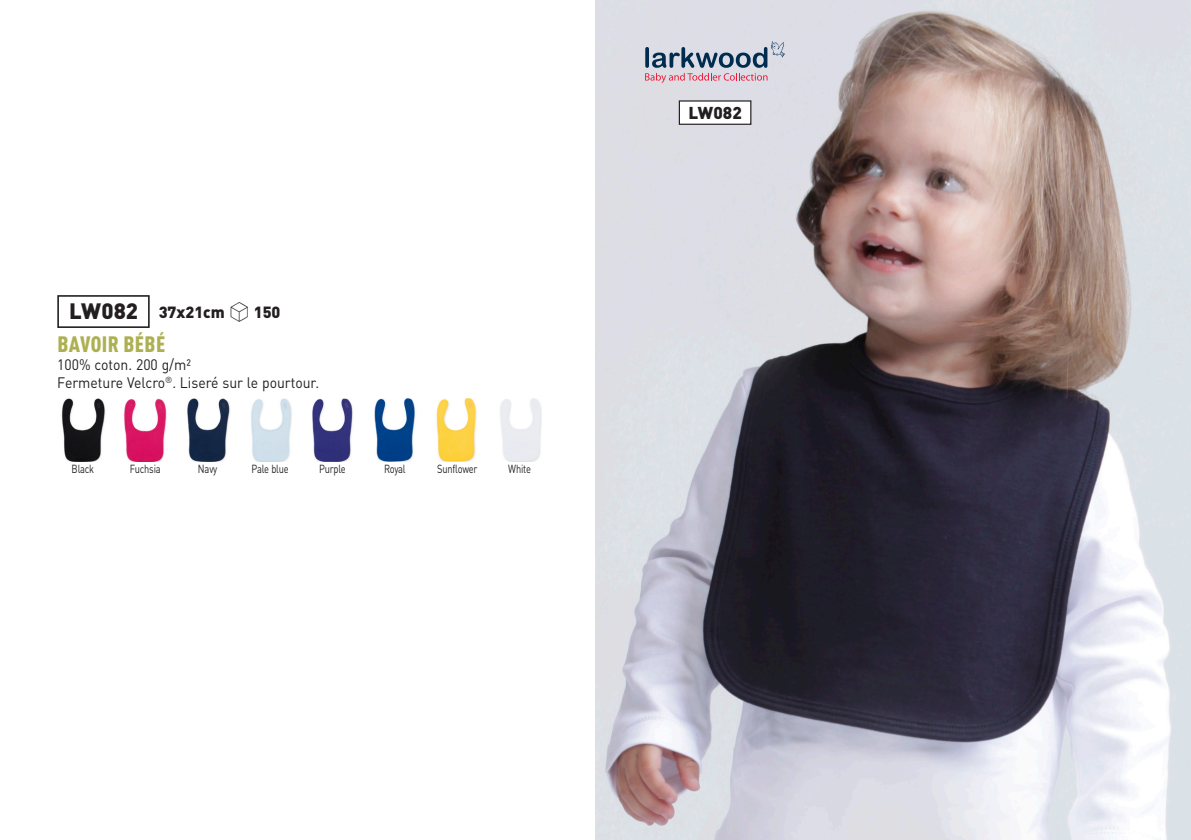
<style>
.page{position:relative;width:1191px;height:840px;background:#fff}
.page>*{position:absolute;margin:0;border:0;box-sizing:border-box;transform-origin:0 0}
._0-Nom_2017{font:900 condensed 22px "DIN Pro";letter-spacing:.02em;color:#adb051}
.t1{font:900 22px "DIN Pro";color:#231f20}
.LEGENDE_image_ref_20{font:900 17px "DIN Pro";color:#231f20}
._7_Tailles_2016{font:900 16px "DIN Pro";color:#231f20}
._3_Compo_2017{font:15px "DIN Pro";color:#231f20;scale:.93 1}
.nuancier_bloc_packsh{font:11.6px "DIN Pro";letter-spacing:-.02em;color:#231f20;scale:.8 1}
.s1{font-family:"Linotype Shapeshifter";font-weight:400;font-size:26px}
</style>
<div class="page">
<img style="left:595px;top:0;width:596px;height:839px">
<div style="left:679px;top:101px;width:72px;height:23px;background:#fff"></div>
<div style="left:679px;top:100px;width:72px;height:25px;border:1px solid #231f20"></div>
<div style="left:57px;top:295px;width:93px;height:33px;border:2px solid #231f20"></div>
<img style="left:61px;top:398px;width:44px;height:63px">
<img style="left:124px;top:398px;width:43px;height:63px">
<img style="left:187px;top:398px;width:43px;height:63px">
<img style="left:251px;top:398px;width:41px;height:63px">
<img style="left:312px;top:398px;width:41px;height:63px">
<img style="left:374px;top:398px;width:41px;height:63px">
<img style="left:436px;top:398px;width:41px;height:63px">
<img style="left:500px;top:398px;width:42px;height:63px">
<svg style="left:645px;top:41px;width:140px;height:42px;background:#b6b4c2"></svg>
<p class="_7_Tailles_2016" style="left:159px;top:298px;width:123px">37x21cm <span class="s1">S</span> 150</p>
<p class="t1" style="left:69px;top:292px;width:71px">LW082</p>
<p class="_0-Nom_2017" style="left:58px;top:327px;width:109px">BAVOIR BÉBÉ</p>
<p class="_3_Compo_2017" style="left:57px;top:352px;width:145px">100% coton. 200 g/m²</p>
<p class="_3_Compo_2017" style="left:57px;top:370px;width:283px">Fermeture Velcro<sup>®</sup>. Liseré sur le pourtour.</p>
<p class="nuancier_bloc_packsh" style="left:72px;top:460px;width:30px">Black</p>
<p class="nuancier_bloc_packsh" style="left:130px;top:460px;width:40px">Fuchsia</p>
<p class="nuancier_bloc_packsh" style="left:198px;top:460px;width:26px">Navy</p>
<p class="nuancier_bloc_packsh" style="left:251px;top:460px;width:48px">Pale blue</p>
<p class="nuancier_bloc_packsh" style="left:319px;top:460px;width:35px">Purple</p>
<p class="nuancier_bloc_packsh" style="left:384px;top:460px;width:29px">Royal</p>
<p class="nuancier_bloc_packsh" style="left:437px;top:460px;width:52px">Sunflower</p>
<p class="nuancier_bloc_packsh" style="left:508px;top:460px;width:30px">White</p>
<p class="LEGENDE_image_ref_20" style="left:688px;top:98px;width:55px">LW082</p>
</div>
